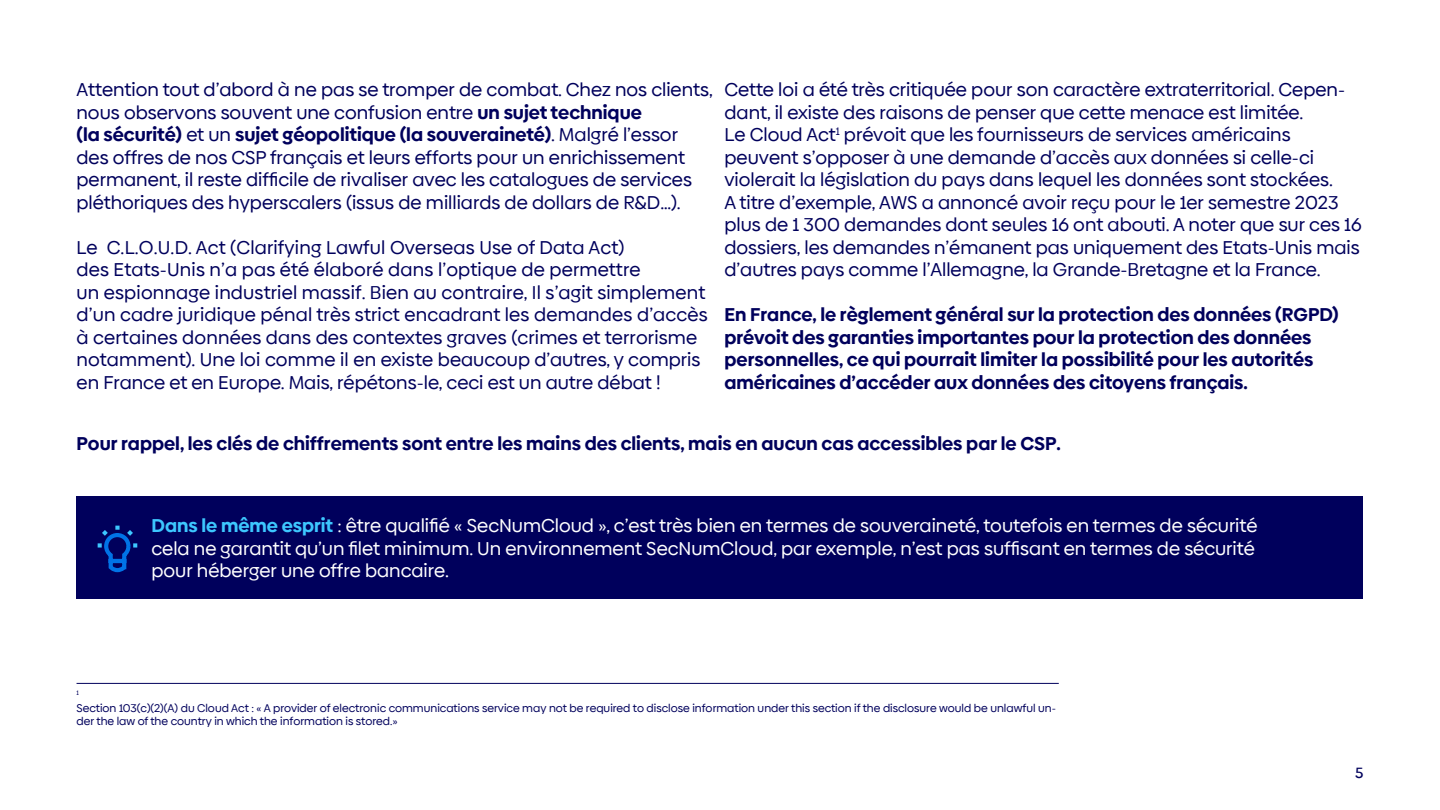
<style>
.page{position:relative;width:1440px;height:810px;background:#fff}
.page>*{position:absolute;margin:0;border:0;box-sizing:border-box;transform-origin:0 0}
.t1{font:18.75px/22.5px "Biennale";color:#00005c}
.t2{font:700 18.75px/22.5px "Biennale";color:#00005c}
.t3{font:18.75px/22.5px "Biennale";color:#fff}
.t4{font:500 15px "Biennale";color:#00005c}
.t5{font:11.25px/13.5px "Biennale";color:#00005c}
.t6{font:6.52px "Biennale";color:#00005c}
.s1{font-weight:700}
.s2{font-weight:700;color:#3dc7ff}
</style>
<div class="page">
<hr style="left:77px;top:683px;width:982px;height:1px;background:#00005c">
<div style="left:77px;top:496px;width:1286px;height:102px;background:#00005c"></div>
<svg style="left:97px;top:525px;width:41px;height:48px"></svg>
<p class="t1" style="left:77px;top:78px;width:638px">Attention tout d’abord à ne pas se tromper de combat. Chez nos clients, nous observons souvent une confusion entre <span class="s1">un sujet technique<br>(la sécurité)</span> et un <span class="s1">sujet géopolitique (la souveraineté)</span>. Malgré l’essor des offres de nos CSP français et leurs efforts pour un enrichissement permanent, il reste difficile de rivaliser avec les catalogues de services pléthoriques des hyperscalers (issus de milliards de dollars de R&amp;D…).</p>
<p class="t1" style="left:77px;top:236px;width:633px">Le C.L.O.U.D. Act (Clarifying Lawful Overseas Use of Data Act)<br>des Etats-Unis n’a pas été élaboré dans l’optique de permettre<br>un espionnage industriel massif. Bien au contraire, Il s’agit simplement d’un cadre juridique pénal très strict encadrant les demandes d’accès à certaines données dans des contextes graves (crimes et terrorisme notamment). Une loi comme il en existe beaucoup d’autres, y compris en France et en Europe. Mais, répétons-le, ceci est un autre débat !</p>
<p class="t1" style="left:724px;top:78px;width:639px">Cette loi a été très critiquée pour son caractère extraterritorial. Cepen&shy;dant, il existe des raisons de penser que cette menace est limitée.<br>Le Cloud Act<sup>1</sup> prévoit que les fournisseurs de services américains peuvent s’opposer à une demande d’accès aux données si celle-ci violerait la législation du pays dans lequel les données sont stockées.<br>A titre d’exemple, AWS a annoncé avoir reçu pour le 1er semestre 2023 plus de 1 300 demandes dont seules 16 ont abouti. A noter que sur ces 16 dossiers, les demandes n’émanent pas uniquement des Etats-Unis mais d’autres pays comme l’Allemagne, la Grande-Bretagne et la France.</p>
<p class="t2" style="left:725px;top:303px;width:616px">En France, le règlement général sur la protection des données (RGPD) prévoit des garanties importantes pour la protection des données personnelles, ce qui pourrait limiter la possibilité pour les autorités américaines d’accéder aux données des citoyens français.</p>
<p class="t2" style="left:77px;top:432px;width:986px">Pour rappel, les clés de chiffrements sont entre les mains des clients, mais en aucun cas accessibles par le CSP.</p>
<p class="t3" style="left:151px;top:514px;width:1108px"><span class="s2">Dans le même esprit</span> : être qualifié « SecNumCloud », c’est très bien en termes de souveraineté, toutefois en termes de sécurité cela ne garantit qu’un filet minimum. Un environnement SecNumCloud, par exemple, n’est pas suffisant en termes de sécurité pour héberger une offre bancaire.</p>
<p class="t6" style="left:77px;top:688px;width:4px">1</p>
<p class="t5" style="left:77px;top:701px;width:981px">Section 103(c)(2)(A) du Cloud Act : « A provider of electronic communications service may not be required to disclose information under this section if the disclosure would be unlawful un&shy;der the law of the country in which the information is stored.»</p>
<p class="t4" style="left:1355px;top:763px;width:10px">5</p>
</div>
